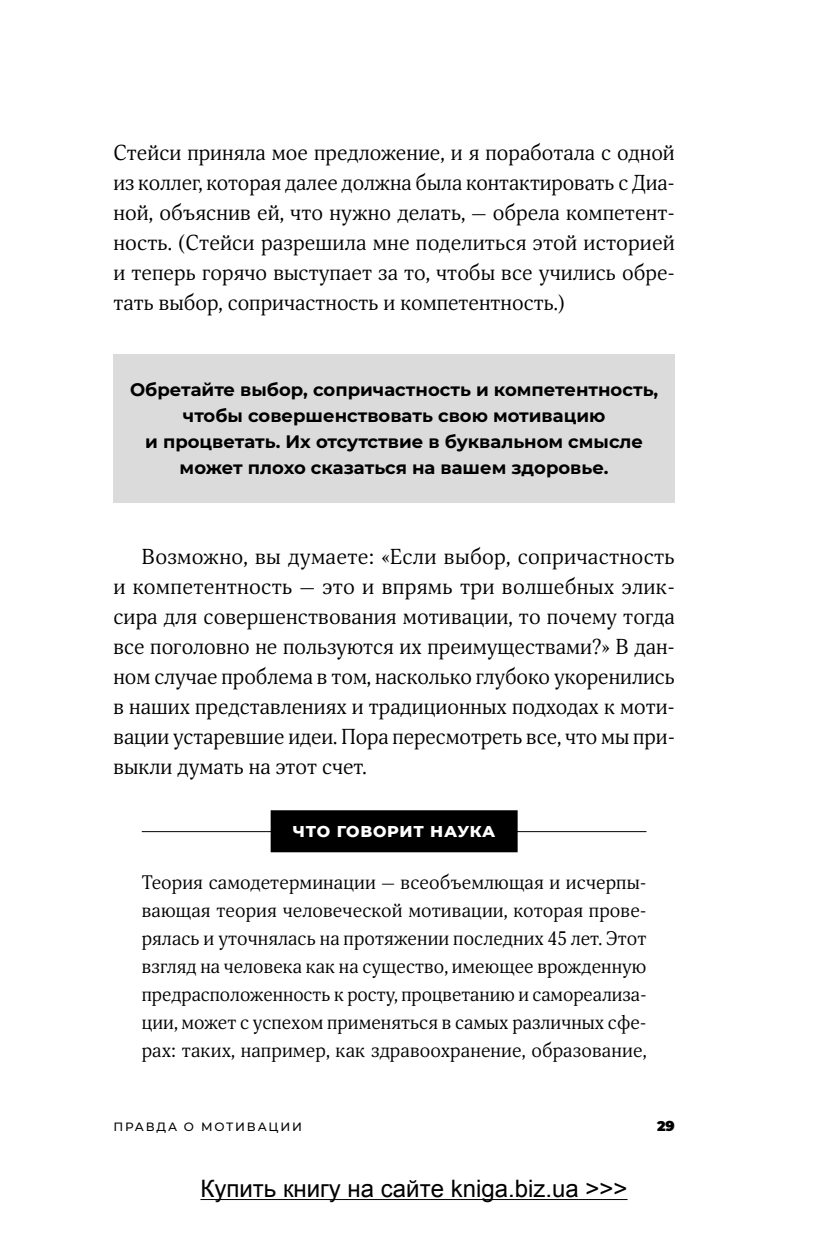
<style>
.page{position:relative;width:828px;height:1248px;background:#fff}
.page>*{position:absolute;margin:0;border:0;box-sizing:border-box;transform-origin:0 0}
.t1{font:24px "Arial";color:#000}
.t2{font:21px/30px "Orbi";color:#000;text-align:justify}
.t3{font:19px/28px "Orbi";letter-spacing:.005em;color:#000;text-align:justify}
.t4{font:700 18px/26px "Montserrat";color:#000;text-align:center}
.t5{font:800 16px "Montserrat";letter-spacing:.045em;color:#fff}
.t6{font:900 14px "Montserrat";color:#000}
.t7{font:500 12px "Montserrat";letter-spacing:.15em;color:#000}
</style>
<div class="page">
<div style="left:113px;top:354px;width:562px;height:148px;background:#dbdbdb"></div>
<div style="left:271px;top:810px;width:246px;height:42px;background:#000"></div>
<hr style="left:142px;top:831px;width:504px;height:1px;background:#000">
<hr style="left:200px;top:1198px;width:427px;height:1px;background:#000">
<p class="t2" style="left:113px;top:140px;width:563px">Стейси приняла мое предложение, и я поработала с одной из коллег, которая далее должна была контактировать с Диа&shy;ной, объяснив ей, что нужно делать, — обрела компетент&shy;ность. (Стейси разрешила мне поделиться этой историей и теперь горячо выступает за то, чтобы все учились обре&shy;тать выбор, сопричастность и компетентность.)</p>
<p class="t4" style="left:130px;top:376px;width:529px">Обретайте выбор, сопричастность и компетентность, чтобы совершенствовать свою мотивацию<br>и процветать. Их отсутствие в буквальном смысле может плохо сказаться на вашем здоровье.</p>
<p class="t2" style="left:113px;top:544px;width:563px;text-indent:28px">Возможно, вы думаете: «Если выбор, сопричастность и компетентность — это и впрямь три волшебных элик&shy;сира для совершенствования мотивации, то почему тогда все поголовно не пользуются их преимуществами?» В дан&shy;ном случае проблема в том, насколько глубоко укоренились в наших представлениях и традиционных подходах к моти&shy;вации устаревшие идеи. Пора пересмотреть все, что мы при&shy;выкли думать на этот счет.</p>
<p class="t5" style="left:293px;top:821px;width:204px">ЧТО ГОВОРИТ НАУКА</p>
<p class="t3" style="left:142px;top:870px;width:506px">Теория самодетерминации — всеобъемлющая и исчерпы&shy;вающая теория человеческой мотивации, которая прове&shy;рялась и уточнялась на протяжении последних 45 лет. Этот взгляд на человека как на существо, имеющее врожденную предрасположенность к росту, процветанию и самореализа&shy;ции, может с успехом применяться в самых различных сфе&shy;рах: таких, например, как здравоохранение, образование,</p>
<p class="t7" style="left:113px;top:1119px;width:190px">ПРАВДА О МОТИВАЦИИ</p>
<p class="t6" style="left:657px;top:1117px;width:19px">29</p>
<p class="t1" style="left:200px;top:1172px;width:428px">Купить книгу на сайте kniga.biz.ua &gt;&gt;&gt;</p>
</div>
